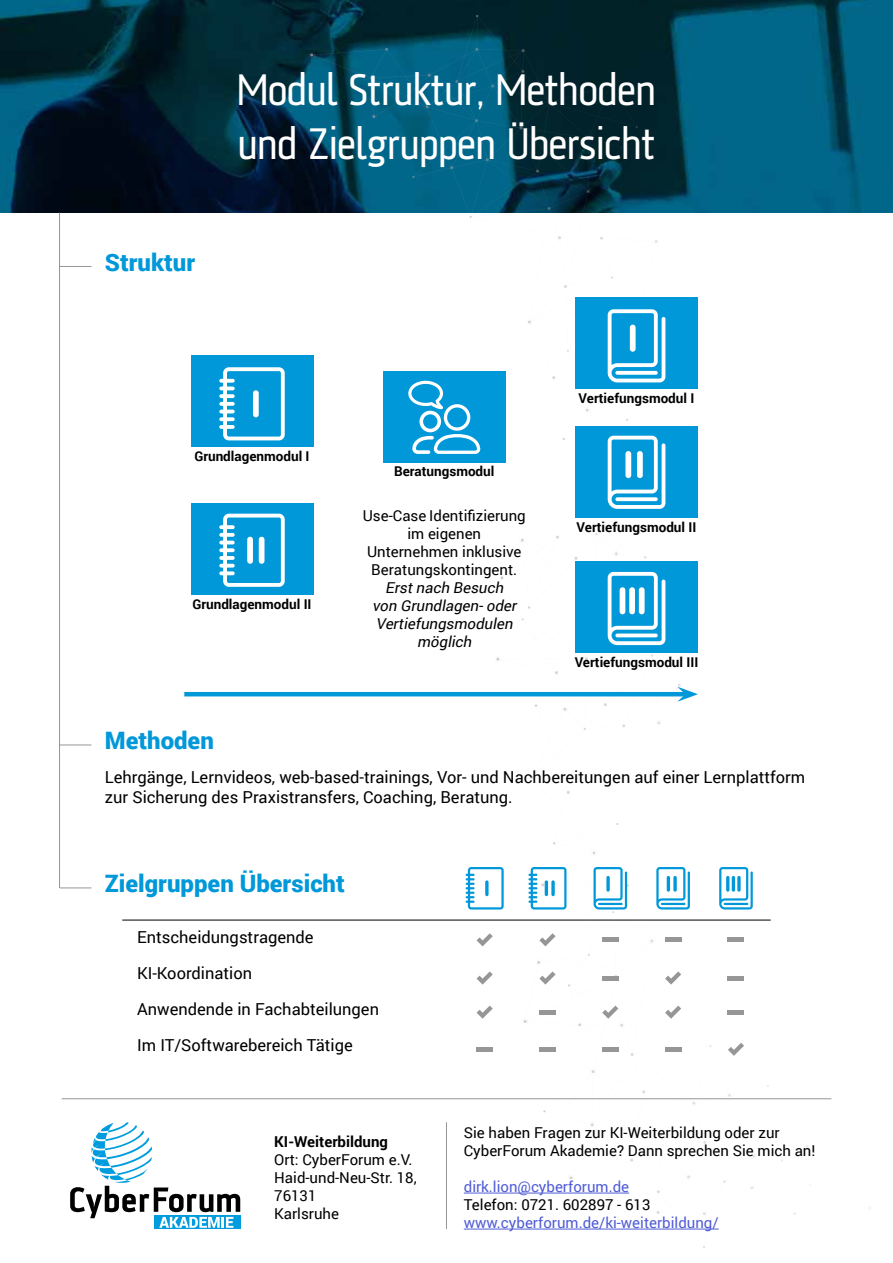
<style>
.page{position:relative;width:893px;height:1263px;background:#fff}
.page>*{position:absolute;margin:0;border:0;box-sizing:border-box;transform-origin:0 0}
.t1{font:45px/54px "To Klampenborg";color:#fff}
.t2{font:900 24px "Roboto";color:#0098d9}
.t3{font:16.5px/36px "Roboto";color:#000}
.t4{font:15px/18px "Roboto";color:#000}
.t5{font:15px "Roboto";color:#4f5cd6}
.t6{font:italic 15px/18px "Roboto";color:#000;text-align:center}
.t7{font:700 15px "Roboto";color:#000}
.t8{font:700 13.5px "Roboto";color:#000}
</style>
<div class="page">
<img style="left:0;top:0;width:893px;height:213px">
<svg style="left:499px;top:691px;width:333px;height:538px"></svg>
<svg style="left:630px;top:1158px;width:3px;height:4px"></svg>
<svg style="left:656px;top:1211px;width:4px;height:3px"></svg>
<svg style="left:658px;top:1133px;width:4px;height:4px"></svg>
<svg style="left:804px;top:1143px;width:6px;height:6px"></svg>
<svg style="left:749px;top:1184px;width:6px;height:7px"></svg>
<svg style="left:701px;top:1211px;width:6px;height:5px"></svg>
<svg style="left:686px;top:1174px;width:5px;height:6px"></svg>
<svg style="left:751px;top:1153px;width:6px;height:6px"></svg>
<svg style="left:568px;top:1175px;width:6px;height:6px"></svg>
<svg style="left:727px;top:1092px;width:5px;height:6px"></svg>
<svg style="left:649px;top:938px;width:6px;height:6px"></svg>
<svg style="left:536px;top:959px;width:6px;height:6px"></svg>
<svg style="left:591px;top:850px;width:6px;height:6px"></svg>
<svg style="left:529px;top:774px;width:6px;height:7px"></svg>
<svg style="left:562px;top:706px;width:6px;height:6px"></svg>
<svg style="left:656px;top:720px;width:6px;height:6px"></svg>
<svg style="left:590px;top:1068px;width:6px;height:6px"></svg>
<svg style="left:522px;top:1018px;width:6px;height:7px"></svg>
<svg style="left:691px;top:1100px;width:6px;height:6px"></svg>
<svg style="left:589px;top:1122px;width:6px;height:6px"></svg>
<svg style="left:313px;top:17px;width:369px;height:641px"></svg>
<svg style="left:519px;top:126px;width:4px;height:4px"></svg>
<svg style="left:600px;top:236px;width:3px;height:4px"></svg>
<svg style="left:574px;top:557px;width:4px;height:3px"></svg>
<svg style="left:309px;top:52px;width:5px;height:6px"></svg>
<svg style="left:371px;top:114px;width:6px;height:6px"></svg>
<svg style="left:426px;top:72px;width:6px;height:6px"></svg>
<svg style="left:474px;top:46px;width:6px;height:6px"></svg>
<svg style="left:490px;top:83px;width:6px;height:6px"></svg>
<svg style="left:424px;top:104px;width:6px;height:6px"></svg>
<svg style="left:607px;top:82px;width:6px;height:6px"></svg>
<svg style="left:449px;top:165px;width:6px;height:6px"></svg>
<svg style="left:557px;top:235px;width:5px;height:6px"></svg>
<svg style="left:526px;top:319px;width:6px;height:6px"></svg>
<svg style="left:584px;top:407px;width:6px;height:6px"></svg>
<svg style="left:613px;top:551px;width:6px;height:6px"></svg>
<svg style="left:519px;top:537px;width:6px;height:6px"></svg>
<svg style="left:583px;top:656px;width:6px;height:5px"></svg>
<svg style="left:585px;top:189px;width:6px;height:6px"></svg>
<svg style="left:653px;top:238px;width:6px;height:7px"></svg>
<svg style="left:484px;top:157px;width:6px;height:6px"></svg>
<svg style="left:586px;top:135px;width:6px;height:6px"></svg>
<div style="left:154px;top:1215px;width:86px;height:14px;background:#009cde"></div>
<svg style="left:70px;top:1122px;width:170px;height:106px"></svg>
<svg style="left:477px;top:933px;width:16px;height:13px"></svg>
<svg style="left:477px;top:971px;width:16px;height:13px"></svg>
<svg style="left:477px;top:1005px;width:16px;height:14px"></svg>
<hr style="left:477px;top:1047px;width:16px;height:4px;background:#969696">
<svg style="left:665px;top:971px;width:16px;height:13px"></svg>
<svg style="left:665px;top:1005px;width:16px;height:14px"></svg>
<hr style="left:665px;top:1047px;width:16px;height:4px;background:#969696">
<hr style="left:665px;top:938px;width:16px;height:4px;background:#969696">
<svg style="left:539px;top:933px;width:17px;height:13px"></svg>
<svg style="left:539px;top:971px;width:17px;height:13px"></svg>
<hr style="left:539px;top:1047px;width:17px;height:4px;background:#969696">
<hr style="left:539px;top:1010px;width:17px;height:4px;background:#969696">
<svg style="left:602px;top:1005px;width:23px;height:23px"></svg>
<hr style="left:602px;top:1047px;width:16px;height:4px;background:#969696">
<hr style="left:602px;top:976px;width:16px;height:4px;background:#969696">
<hr style="left:602px;top:938px;width:16px;height:4px;background:#969696">
<svg style="left:728px;top:1043px;width:16px;height:13px"></svg>
<hr style="left:728px;top:1010px;width:16px;height:4px;background:#969696">
<hr style="left:728px;top:976px;width:16px;height:4px;background:#969696">
<hr style="left:728px;top:938px;width:16px;height:4px;background:#969696">
<hr style="left:122px;top:919px;width:649px;height:2px;background:#565656">
<svg style="left:466px;top:867px;width:38px;height:42px"></svg>
<svg style="left:485px;top:880px;width:4px;height:16px"></svg>
<svg style="left:528px;top:867px;width:38px;height:42px"></svg>
<hr style="left:545px;top:880px;width:3px;height:16px;background:#0098d9;border-radius:2px">
<svg style="left:551px;top:880px;width:4px;height:16px"></svg>
<svg style="left:593px;top:867px;width:36px;height:46px"></svg>
<svg style="left:606px;top:876px;width:4px;height:16px"></svg>
<svg style="left:656px;top:867px;width:34px;height:42px"></svg>
<hr style="left:667px;top:876px;width:3px;height:16px;background:#0098d9;border-radius:2px">
<svg style="left:673px;top:876px;width:4px;height:16px"></svg>
<svg style="left:719px;top:867px;width:34px;height:42px"></svg>
<hr style="left:726px;top:876px;width:3px;height:16px;background:#0098d9;border-radius:2px">
<hr style="left:732px;top:876px;width:3px;height:16px;background:#0098d9;border-radius:2px">
<svg style="left:737px;top:876px;width:4px;height:16px"></svg>
<div style="left:383px;top:371px;width:123px;height:91px;background:#0098d9"></div>
<svg style="left:408px;top:381px;width:72px;height:73px"></svg>
<div style="left:191px;top:355px;width:122px;height:92px;background:#0098d9"></div>
<svg style="left:219px;top:367px;width:66px;height:73px"></svg>
<div style="left:253px;top:390px;width:6px;height:27px;background:#fff;border-radius:3px"></div>
<div style="left:191px;top:503px;width:122px;height:92px;background:#0098d9"></div>
<svg style="left:219px;top:514px;width:66px;height:73px"></svg>
<div style="left:247px;top:537px;width:6px;height:27px;background:#fff;border-radius:3px"></div>
<div style="left:259px;top:537px;width:5px;height:27px;background:#fff;border-radius:3px"></div>
<div style="left:575px;top:297px;width:123px;height:92px;background:#0098d9"></div>
<svg style="left:608px;top:309px;width:57px;height:73px"></svg>
<div style="left:630px;top:325px;width:6px;height:27px;background:#fff;border-radius:3px"></div>
<div style="left:575px;top:426px;width:123px;height:92px;background:#0098d9"></div>
<svg style="left:608px;top:436px;width:57px;height:73px"></svg>
<div style="left:625px;top:451px;width:6px;height:27px;background:#fff;border-radius:3px"></div>
<div style="left:637px;top:451px;width:6px;height:27px;background:#fff;border-radius:3px"></div>
<div style="left:575px;top:561px;width:123px;height:92px;background:#0098d9"></div>
<svg style="left:608px;top:572px;width:57px;height:73px"></svg>
<div style="left:620px;top:587px;width:5px;height:27px;background:#fff;border-radius:3px"></div>
<div style="left:629px;top:587px;width:6px;height:27px;background:#fff;border-radius:3px"></div>
<div style="left:639px;top:587px;width:6px;height:27px;background:#fff;border-radius:3px"></div>
<hr style="left:184px;top:692px;width:501px;height:4px;background:#0098d9">
<svg style="left:677px;top:684px;width:21px;height:18px"></svg>
<hr style="left:62px;top:1098px;width:769px;height:1px;background:#969696">
<hr style="left:59px;top:213px;width:1px;height:675px;background:#969696">
<hr style="left:60px;top:887px;width:31px;height:1px;background:#969696">
<hr style="left:60px;top:745px;width:31px;height:1px;background:#969696">
<hr style="left:60px;top:266px;width:31px;height:1px;background:#969696">
<hr style="left:464px;top:1193px;width:165px;height:1px;background:#4f5cd6">
<hr style="left:464px;top:1229px;width:255px;height:1px;background:#4f5cd6">
<hr style="left:446px;top:1122px;width:1px;height:107px;background:#969696">
<h2 class="t2" style="left:105px;top:246px;width:92px">Struktur</h2>
<h1 class="t1" style="left:237px;top:62px;width:420px">Modul Struktur, Methoden und Zielgruppen Übersicht</h1>
<p class="t8" style="left:579px;top:389px;width:117px">Vertiefungsmodul I</p>
<p class="t8" style="left:194px;top:446px;width:117px">Grundlagenmodul I</p>
<p class="t8" style="left:192px;top:595px;width:121px">Grundlagenmodul II</p>
<h2 class="t2" style="left:105px;top:723px;width:110px">Methoden</h2>
<p class="t8" style="left:394px;top:462px;width:102px">Beratungsmodul</p>
<p class="t4" style="left:363px;top:506px;width:164px;text-align:center">Use-Case Identifizierung im eigenen<br>Unternehmen inklusive<br>Beratungskontingent.</p>
<p class="t6" style="left:372px;top:578px;width:149px">Erstnach Besuch von Grundlagen-oder<br>Vertiefungsmodulen möglich</p>
<p class="t8" style="left:577px;top:518px;width:121px">Vertiefungsmodul II</p>
<p class="t8" style="left:575px;top:653px;width:125px">Vertiefungsmodul III</p>
<p class="t3" style="left:105px;top:766px;width:702px;line-height:19.8px">Lehrgänge, Lernvideos, web-based-trainings, Vor- und Nachbereitungen auf einer Lernplattform zur Sicherung des Praxistransfers, Coaching, Beratung.</p>
<h2 class="t2" style="left:105px;top:867px;width:241px">Zielgruppen Übersicht</h2>
<p class="t3" style="left:137px;top:919px;width:243px">Entscheidungstragende<br>KI-Koordination<br>Anwendende in Fachabteilungen<br>Im IT/Softwarebereich Tätige</p>
<p class="t7" style="left:274px;top:1131px;width:115px">KI-Weiterbildung</p>
<p class="t4" style="left:274px;top:1150px;width:144px">Ort: CyberForum e.V.<br>Haid-und-Neu-Str. 18,<br>76131<br>Karlsruhe</p>
<p class="t4" style="left:464px;top:1123px;width:353px">Sie haben Fragen zur KI-Weiterbildung oder zur<br>CyberForum Akademie? Dann sprechen Sie mich an!</p>
<p class="t5" style="left:464px;top:1176px;width:167px">dirk.lion@cyberforum.de</p>
<p class="t4" style="left:464px;top:1195px;width:188px">Telefon: 0721. 602897 - 613</p>
<p class="t5" style="left:464px;top:1212px;width:256px">www.cyberforum.de/ki-weiterbildung/</p>
</div>
